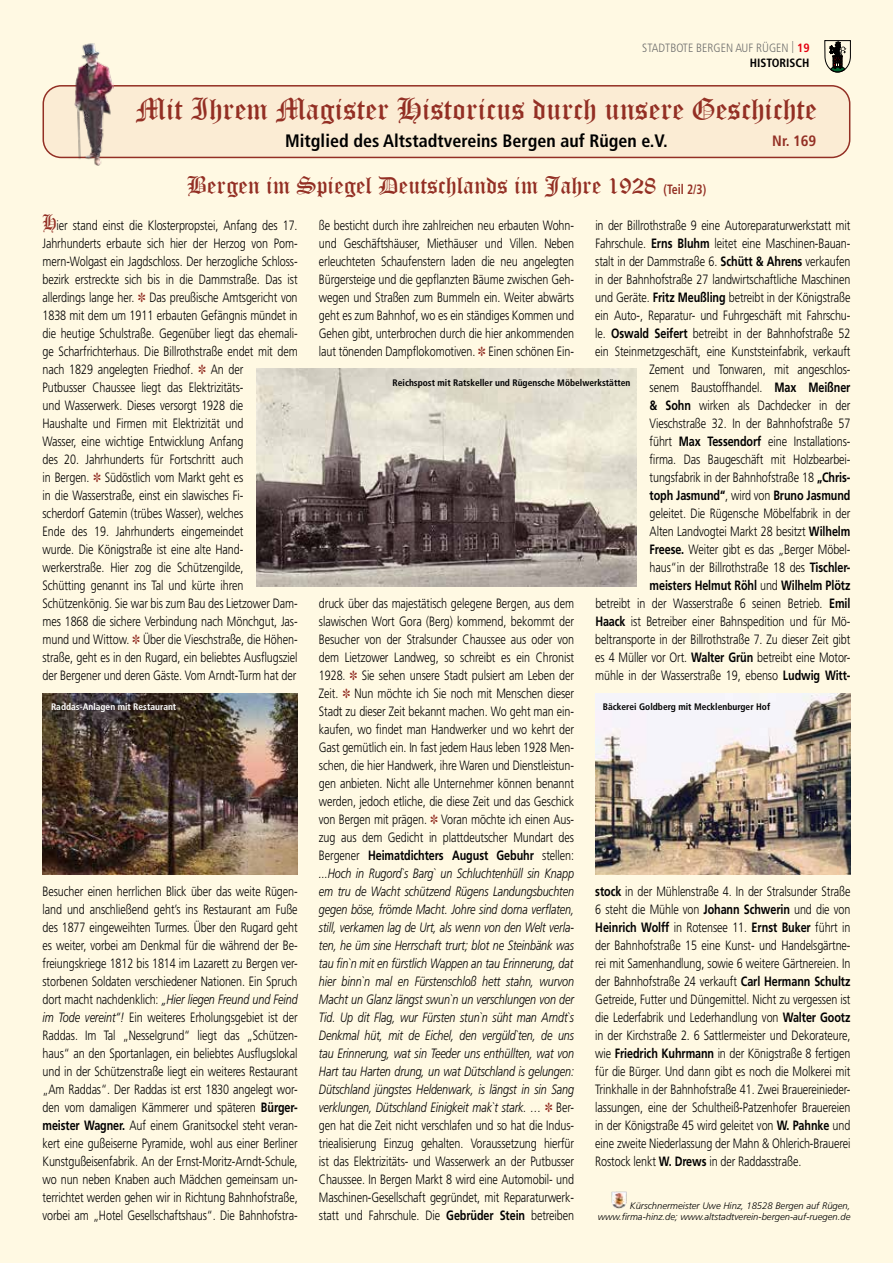
<style>
.page{position:relative;width:893px;height:1263px;background:#fff9e3}
.page>*{position:absolute;margin:0;border:0;box-sizing:border-box;transform-origin:0 0}
.t1{font:30px "Old English Text";color:#932f24}
.t2{font:24px "Old English Text";color:#932f24}
.t3{font:700 condensed 18px "Frutiger LT";color:#000}
.t4{font:700 condensed 15px "Frutiger LT";color:#932f24}
.t5{font:300 13.5px/18px "Frutiger LT";letter-spacing:-.01em;color:#000;text-align:justify;scale:.8 1}
.t6{font:300 condensed 12px/15px "Frutiger LT";color:#6f6f6e;text-align:right}
.t7{font:italic 300 9.45px/11.4px "Frutiger LT";color:#000;text-align:right}
.t8{font:700 condensed 9.45px "Frutiger LT";color:#000}
.t9{font:700 condensed 9.45px "Frutiger LT";color:#fff}
.s1{font-weight:700;color:#e3000f}
.s2{font-weight:700;color:#000}
.s3{font-family:"Frutiger LT";font-weight:700;font-stretch:condensed;font-size:13.5px}
.s4{font-family:"Old English Text";font-weight:400;font-size:21px;color:#932f24}
.s5{color:#932f24}
.s6{font-weight:700}
.s7{font-style:italic}
</style>
<div class="page">
<div style="left:43px;top:86px;width:807px;height:71px;background:#fbecd4;border-radius:18px"></div>
<div style="left:43px;top:85px;width:807px;height:73px;border:2px solid #932f24;border-radius:18px"></div>
<img style="left:72px;top:43px;width:42px;height:123px">
<svg style="left:824px;top:40px;width:27px;height:32px"></svg>
<img style="left:612px;top:1192px;width:14px;height:17px">
<img style="left:256px;top:368px;width:381px;height:219px">
<img style="left:595px;top:693px;width:255px;height:181px">
<img style="left:43px;top:693px;width:255px;height:181px">
<p class="t6" style="left:642px;top:40px;width:169px">STADTBOTE BERGEN AUF RÜGEN | <span class="s1">19<br></span><span class="s2">HISTORISCH</span></p>
<h1 class="t1" style="left:136px;top:89px;width:682px">Mit Ihrem Magister Historicus durch unsere Geschichte</h1>
<h3 class="t3" style="left:285px;top:130px;width:384px">Mitglied des Altstadtvereins Bergen auf Rügen e.V.</h3>
<p class="t4" style="left:772px;top:132px;width:46px">Nr. 169</p>
<h2 class="t2" style="left:187px;top:170px;width:521px">Bergen im Spiegel Deutschlands im Jahre 1928 <span class="s3">(Teil 2/3)</span></h2>
<p class="t5" style="left:43px;top:217px;width:320px;text-align:left"><span class="s4">H</span>ier stand einst die Klosterpropstei, Anfang des 17.<br>Jahrhunderts erbaute sich hier der Herzog von Pom&shy;mern-Wolgast ein Jagdschloss. Der herzogliche Schloss&shy;bezirk erstreckte sich bis in die Dammstraße. Das ist allerdings lange her. <span class="s5">✽</span> Das preußische Amtsgericht von 1838 mit dem um 1911 erbauten Gefängnis mündet in die heutige Schulstraße. Gegenüber liegt das ehemali&shy;ge Scharfrichterhaus. Die Billrothstraße endet mit dem nach 1829 angelegten Friedhof. <span class="s5">✽</span> An der<br>Putbusser Chaussee liegt das Elektrizitäts-<br>und Wasserwerk. Dieses versorgt 1928 die<br>Haushalte und Firmen mit Elektrizität und<br>Wasser, eine wichtige Entwicklung Anfang<br>des 20. Jahrhunderts für Fortschritt auch<br>in Bergen. <span class="s5">✽</span> Südöstlich vom Markt geht es<br>in die Wasserstraße, einst ein slawisches Fi-<br>scherdorf Gatemin (trübes Wasser), welches<br>Ende des 19. Jahrhunderts eingemeindet<br>wurde. Die Königstraße ist eine alte Hand&shy;werkerstraße. Hier zog die Schützengilde,<br>Schütting genannt ins Tal und kürte ihren Schützenkönig. Sie war bis zum Bau des Lietzower Dam&shy;mes 1868 die sichere Verbindung nach Mönchgut, Jas&shy;mund und Wittow. <span class="s5">✽</span> Über die Vieschstraße, die Höhen&shy;straße, geht es in den Rugard, ein beliebtes Ausflugsziel der Bergener und deren Gäste. Vom Arndt-Turm hat der</p>
<p class="t5" style="left:319px;top:217px;width:320px">ße besticht durch ihre zahlreichen neu erbauten Wohn&shy;und Geschäftshäuser, Miethäuser und Villen. Neben erleuchteten Schaufenstern laden die neu angelegten Bürgersteige und die gepflanzten Bäume zwischen Geh&shy;wegen und Straßen zum Bummeln ein. Weiter abwärts geht es zum Bahnhof, wo es ein ständiges Kommen und Gehen gibt, unterbrochen durch die hier ankommenden laut tönenden Dampflokomotiven. <span class="s5">✽</span> Einen schönen Ein-</p>
<p class="t5" style="left:595px;top:217px;width:320px;text-align:right">in der Billrothstraße 9 eine Autoreparaturwerkstatt mit Fahrschule. <span class="s6">Erns Bluhm</span> leitet eine Maschinen-Bauan&shy;stalt in der Dammstraße 6. <span class="s6">Schütt &amp; Ahrens</span> verkaufen in der Bahnhofstraße 27 landwirtschaftliche Maschinen und Geräte. <span class="s6">Fritz Meußling</span> betreibt in der Königstraße ein Auto-, Reparatur- und Fuhrgeschäft mit Fahrschu&shy;le. <span class="s6">Oswald Seifert</span> betreibt in der Bahnhofstraße 52 ein Steinmetzgeschäft, eine Kunststeinfabrik, verkauft Zement und Tonwaren, mit angeschlos-<br>senem Baustoffhandel. <span class="s6">Max Meißner<br>&amp; Sohn</span> wirken als Dachdecker in der Vieschstraße 32. In der Bahnhofstraße 57<br>führt <span class="s6">Max Tessendorf</span> eine Installations-<br>firma. Das Baugeschäft mit Holzbearbei&shy;tungsfabrik in der Bahnhofstraße 18 <span class="s6">„Chris-<br>toph Jasmund“</span>, wird von <span class="s6">Bruno Jasmund<br></span>geleitet. Die Rügensche Möbelfabrik in der<br>Alten Landvogtei Markt 28 besitzt <span class="s6">Wilhelm<br>Freese.</span> Weiter gibt es das „Berger Möbel-<br>haus“in der Billrothstraße 18 des <span class="s6">Tischler-<br>meisters Helmut Röhl</span> und <span class="s6">Wilhelm Plötz<br></span>betreibt in der Wasserstraße 6 seinen Betrieb. <span class="s6">Emil Haack</span> ist Betreiber einer Bahnspedition und für Mö&shy;beltransporte in der Billrothstraße 7. Zu dieser Zeit gibt es 4 Müller vor Ort. <span class="s6">Walter Grün</span> betreibt eine Motor&shy;mühle in der Wasserstraße 19, ebenso <span class="s6">Ludwig Witt-</span></p>
<p class="t8" style="left:393px;top:377px;width:239px">Reichspost mit Ratskeller und Rügensche Möbelwerkstätten</p>
<p class="t5" style="left:319px;top:595px;width:320px">druck über das majestätisch gelegene Bergen, aus dem slawischen Wort Gora (Berg) kommend, bekommt der Besucher von der Stralsunder Chaussee aus oder von dem Lietzower Landweg, so schreibt es ein Chronist 1928. <span class="s5">✽</span> Sie sehen unsere Stadt pulsiert am Leben der Zeit. <span class="s5">✽</span> Nun möchte ich Sie noch mit Menschen dieser Stadt zu dieser Zeit bekannt machen. Wo geht man ein&shy;kaufen, wo findet man Handwerker und wo kehrt der Gast gemütlich ein. In fast jedem Haus leben 1928 Men&shy;schen, die hier Handwerk, ihre Waren und Dienstleistun&shy;gen anbieten. Nicht alle Unternehmer können benannt werden, jedoch etliche, die diese Zeit und das Geschick von Bergen mit prägen. <span class="s5">✽</span> Voran möchte ich einen Aus&shy;zug aus dem Gedicht in plattdeutscher Mundart des Bergener <span class="s6">Heimatdichters August Gebuhr</span> stellen: <span class="s7">...Hoch in Rugord`s Barg` un Schluchtenhüll sin Knapp em tru de Wacht schützend Rügens Landungsbuchten gegen böse, frömde Macht. Johre sind dorna verflaten, still, verkamen lag de Urt, als wenn von den Welt verla&shy;ten, he üm sine Herrschaft trurt; blot ne Steinbänk was tau fin`n mit en fürstlich Wappen an tau Erinnerung, dat hier binn`n mal en Fürstenschloß hett stahn, wurvon Macht un Glanz längst swun`n un verschlungen von der Tid. Up dit Flag, wur Fürsten stun`n süht man Arndt`s Denkmal hüt, mit de Eichel, den vergüld`ten, de uns tau Erinnerung, wat sin Teeder uns enthüllten, wat von Hart tau Harten drung, un wat Dütschland is gelungen:<br>Dütschland jüngstes Heldenwark, is längst in sin Sang verklungen, Dütschland Einigkeit mak`t stark. …</span> <span class="s5">✽</span> Ber&shy;gen hat die Zeit nicht verschlafen und so hat die Indus&shy;triealisierung Einzug gehalten. Voraussetzung hierfür ist das Elektrizitäts- und Wasserwerk an der Putbusser Chaussee. In Bergen Markt 8 wird eine Automobil- und Maschinen-Gesellschaft gegründet, mit Reparaturwerk&shy;statt und Fahrschule. Die <span class="s6">Gebrüder Stein</span> betreiben</p>
<p class="t9" style="left:51px;top:701px;width:127px">Raddas-Anlagen mit Restaurant</p>
<p class="t8" style="left:603px;top:701px;width:169px">Bäckerei Goldberg mit Mecklenburger Hof</p>
<p class="t5" style="left:595px;top:883px;width:320px"><span class="s6">stock</span> in der Mühlenstraße 4. In der Stralsunder Straße 6 steht die Mühle von <span class="s6">Johann Schwerin</span> und die von <span class="s6">Heinrich Wolff</span> in Rotensee 11. <span class="s6">Ernst Buker</span> führt in der Bahnhofstraße 15 eine Kunst- und Handelsgärtne&shy;rei mit Samenhandlung, sowie 6 weitere Gärtnereien. In der Bahnhofstraße 24 verkauft <span class="s6">Carl Hermann Schultz </span>Getreide, Futter und Düngemittel. Nicht zu vergessen ist die Lederfabrik und Lederhandlung von <span class="s6">Walter Gootz </span>in der Kirchstraße 2. 6 Sattlermeister und Dekorateure, wie <span class="s6">Friedrich Kuhrmann</span> in der Königstraße 8 fertigen für die Bürger. Und dann gibt es noch die Molkerei mit Trinkhalle in der Bahnhofstraße 41. Zwei Brauereinieder&shy;lassungen, eine der Schultheiß-Patzenhofer Brauereien in der Königstraße 45 wird geleitet von <span class="s6">W. Pahnke</span> und eine zweite Niederlassung der Mahn &amp; Ohlerich-Brauerei Rostock lenkt <span class="s6">W. Drews</span> in der Raddasstraße.</p>
<p class="t7" style="left:598px;top:1200px;width:254px">Kürschnermeister Uwe Hinz, 18528 Bergen auf Rügen, www.firma-hinz.de; www.altstadtverein-bergen-auf-ruegen.de</p>
<p class="t5" style="left:43px;top:883px;width:320px">Besucher einen herrlichen Blick über das weite Rügen&shy;land und anschließend geht’s ins Restaurant am Fuße des 1877 eingeweihten Turmes. Über den Rugard geht es weiter, vorbei am Denkmal für die während der Be&shy;freiungskriege 1812 bis 1814 im Lazarett zu Bergen ver&shy;storbenen Soldaten verschiedener Nationen. Ein Spruch dort macht nachdenklich: <span class="s7">„Hier liegen Freund und Feind im Tode vereint“!</span> Ein weiteres Erholungsgebiet ist der Raddas. Im Tal „Nesselgrund“ liegt das „Schützen&shy;haus“ an den Sportanlagen, ein beliebtes Ausflugslokal und in der Schützenstraße liegt ein weiteres Restaurant „Am Raddas“. Der Raddas ist erst 1830 angelegt wor&shy;den vom damaligen Kämmerer und späteren <span class="s6">Bürger&shy;meister Wagner.</span> Auf einem Granitsockel steht veran&shy;kert eine gußeiserne Pyramide, wohl aus einer Berliner Kunstgußeisenfabrik. An der Ernst-Moritz-Arndt-Schule, wo nun neben Knaben auch Mädchen gemeinsam un&shy;terrichtet werden gehen wir in Richtung Bahnhofstraße, vorbei am „Hotel Gesellschaftshaus“. Die Bahnhofstra-</p>
</div>
